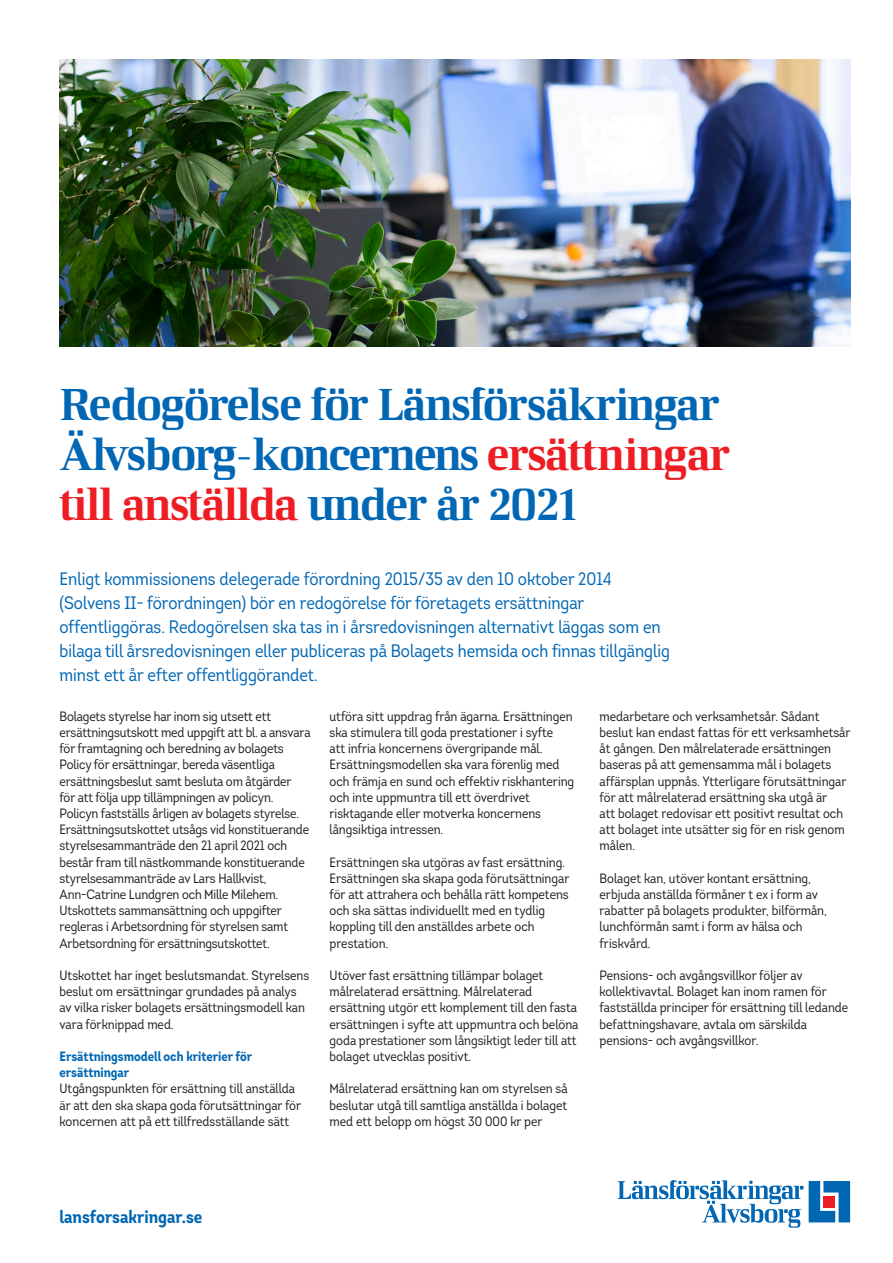
<style>
.page{position:relative;width:893px;height:1263px;background:#fff}
.page>*{position:absolute;margin:0;border:0;box-sizing:border-box;transform-origin:0 0}
.Ingress{font:45px/49.8px "LF Rubrik 2";letter-spacing:-.035em;color:#0166b3}
.Ingress-2{font:18px/24px "Intro Cond";color:#0166b3}
.Ingress-3{font:700 18px "Intro Cond";color:#0166b3}
.Bröd{font:13.5px/16.2px "Intro Cond";color:#231f20}
.Ingress-4{font:13.5px/16.2px "Intro Cond";letter-spacing:-.01em;color:#231f20}
.s1{color:#ee1d23}
.s2{font-weight:700;color:#0166b3}
</style>
<div class="page">
<svg style="left:618px;top:1180px;width:185px;height:48px"></svg>
<svg style="left:809px;top:1181px;width:41px;height:41px;background:#2e7fbf"></svg>
<div style="left:823px;top:1196px;width:12px;height:11px;background:#ee1d23"></div>
<img style="left:60px;top:60px;width:790px;height:287px">
<p class="Ingress" style="left:60px;top:379px;width:673px">Redogörelse för Länsförsäkringar<br>Älvsborg-koncernens <span class="s1">ersättningar till anställda</span> under år 2021</p>
<p class="Ingress-2" style="left:60px;top:566px;width:612px">Enligt kommissionens delegerade förordning 2015/35 av den 10 oktober 2014 (Solvens II- förordningen) bör en redogörelse för företagets ersättningar offentliggöras. Redogörelsen ska tas in i årsredovisningen alternativt läggas som en bilaga till årsredovisningen eller publiceras på Bolagets hemsida och finnas tillgänglig minst ett år efter offentliggörandet.</p>
<p class="Bröd" style="left:330px;top:708px;width:246px">utföra sitt uppdrag från ägarna. Ersättningen ska stimulera till goda prestationer i syfte<br>att infria koncernens övergripande mål.<br>Ersättningsmodellen ska vara förenlig med och främja en sund och effektiv riskhantering och inte uppmuntra till ett överdrivet risktagande eller motverka koncernens långsiktiga intressen.</p>
<p class="Bröd" style="left:330px;top:854px;width:241px">Ersättningen ska utgöras av fast ersättning.<br>Ersättningen ska skapa goda förutsättningar för att attrahera och behålla rätt kompetens och ska sättas individuellt med en tydlig koppling till den anställdes arbete och prestation.</p>
<p class="Bröd" style="left:330px;top:967px;width:250px">Utöver fast ersättning tillämpar bolaget målrelaterad ersättning. Målrelaterad ersättning utgör ett komplement till den fasta ersättningen i syfte att uppmuntra och belöna goda prestationer som långsiktigt leder till att bolaget utvecklas positivt.</p>
<p class="Bröd" style="left:330px;top:1081px;width:239px;text-align:justify">Målrelaterad ersättning kan om styrelsen så beslutar utgå till samtliga anställda i bolaget med ett belopp om högst 30 000 kr per</p>
<p class="Bröd" style="left:600px;top:708px;width:253px">medarbetare och verksamhetsår. Sådant beslut kan endast fattas för ett verksamhetsår åt gången. Den målrelaterade ersättningen baseras på att gemensamma mål i bolagets affärsplan uppnås. Ytterligare förutsättningar för att målrelaterad ersättning ska utgå är<br>att bolaget redovisar ett positivt resultat och att bolaget inte utsätter sig för en risk genom målen.</p>
<p class="Bröd" style="left:600px;top:870px;width:229px">Bolaget kan, utöver kontant ersättning, erbjuda anställda förmåner t ex i form av rabatter på bolagets produkter, bilförmån, lunchförmån samt i form av hälsa och friskvård.</p>
<p class="Bröd" style="left:600px;top:967px;width:250px">Pensions- och avgångsvillkor följer av kollektivavtal. Bolaget kan inom ramen för fastställda principer för ersättning till ledande befattningshavare, avtala om särskilda pensions- och avgångsvillkor.</p>
<p class="Ingress-4" style="left:60px;top:708px;width:253px">Bolagets styrelse har inom sig utsett ett ersättningsutskott med uppgift att bl. a ansvara för framtagning och beredning av bolagets Policy för ersättningar, bereda väsentliga ersättningsbeslut samt besluta om åtgärder för att följa upp tillämpningen av policyn.<br>Policyn fastställs årligen av bolagets styrelse.<br>Ersättningsutskottet utsågs vid konstituerande styrelsesammanträde den 21 april 2021 och består fram till nästkommande konstituerande styrelsesammanträde av Lars Hallkvist, Ann-Catrine Lundgren och Mille Milehem.<br>Utskottets sammansättning och uppgifter regleras i Arbetsordning för styrelsen samt Arbetsordning för ersättningsutskottet.</p>
<p class="Ingress-4" style="left:60px;top:967px;width:251px">Utskottet har inget beslutsmandat. Styrelsens beslut om ersättningar grundades på analys av vilka risker bolagets ersättningsmodell kan vara förknippad med.</p>
<p class="Ingress-4" style="left:60px;top:1048px;width:243px"><span class="s2">Ersättningsmodell och kriterier för ersättningar<br></span>Utgångspunkten för ersättning till anställda är att den ska skapa goda förutsättningar för koncernen att på ett tillfredsställande sätt</p>
<p class="Ingress-3" style="left:60px;top:1205px;width:144px">lansforsakringar.se</p>
</div>
